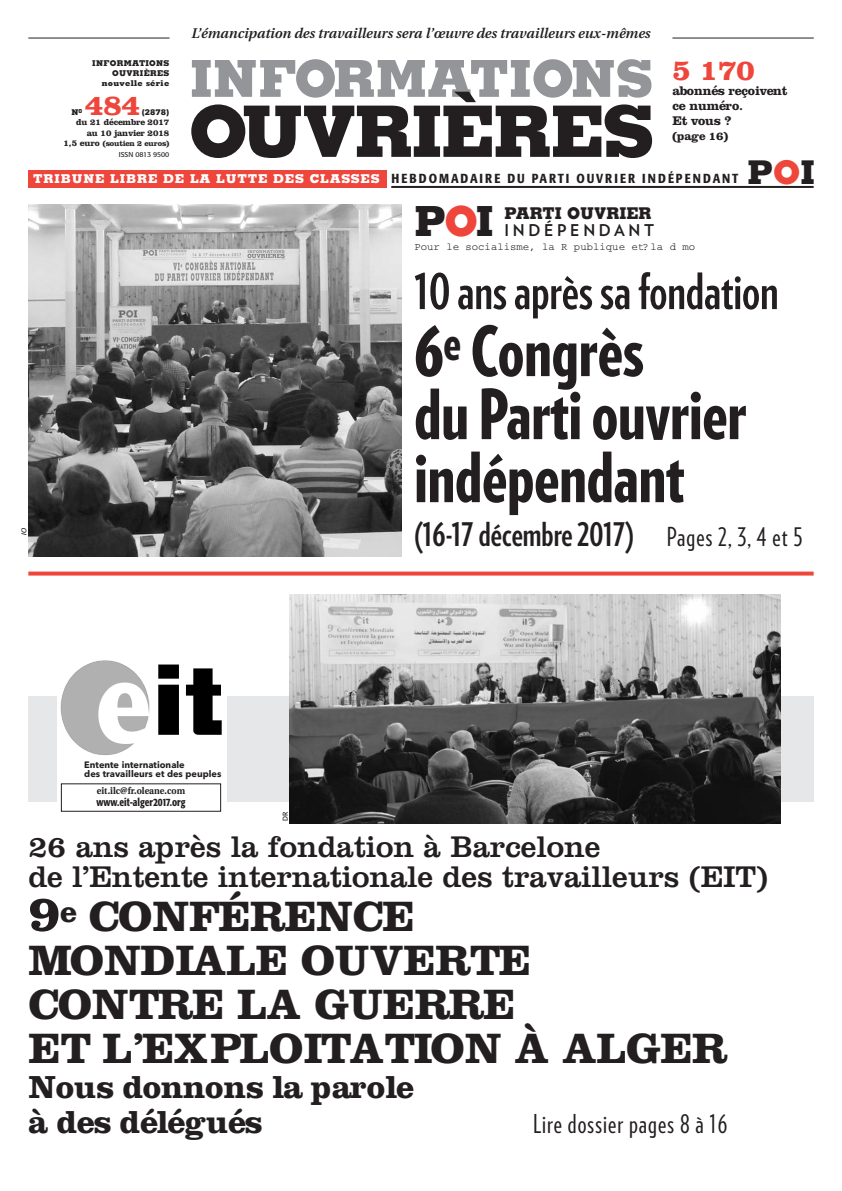
<style>
.page{position:relative;width:842px;height:1191px;background:#fff}
.page>*{position:absolute;margin:0;border:0;box-sizing:border-box;transform-origin:0 0}
.t1{font:800 71px "Memphis";letter-spacing:-.035em;color:#231f20}
.t2{font:900 69px/63px "Guggenheim Compressed";color:#231f20}
.t3{font:800 51px "Memphis";color:#939598}
.t4{font:700 50px "Guggenheim Compressed";color:#231f20}
.t5{font:700 44px/44px "Clarendon";color:#231f20}
.t6{font:800 41.5px "Memphis";color:#231f20}
.t7{font:700 33px "Guggenheim Compressed";color:#231f20}
.t8{font:700 33px/35px "Clarendon";color:#231f20}
.t9{font:800 32.7px "Memphis";color:#231f20}
.t10{font:31px/30px "Clarendon";color:#231f20}
.t11{font:700 30px "Clarendon";color:#ef463c}
.t12{font:26px "Guggenheim Compressed";letter-spacing:.04em;color:#231f20}
.t13{font:800 16.2px "Memphis";color:#231f20}
.t14{font:16.2px "Guggenheim HTF Bold";letter-spacing:.235em;color:#231f20}
.t15{font:italic 600 14px "Utopia";color:#231f20}
.t16{font:500 condensed 13px "Formata";letter-spacing:.155em;color:#231f20}
.t17{font:700 13px/15px "Clarendon";color:#231f20}
.t18{font:700 12px "Clarendon";color:#231f20}
.t19{font:500 condensed 11.1px "Formata";color:#231f20;scale:.92 1}
.t20{font:10.6px "Courier";color:#231f20}
.t21{font:700 9.7px "Utopia";color:#231f20;scale:.92 1}
.t22{font:700 9.2px/9.2px "Avenir Next";color:#231f20}
.t23{font:700 9px/10.4px "Clarendon";color:#231f20;text-align:right}
.t24{font:800 8px/10px "Memphis";letter-spacing:.035em;color:#231f20;text-align:right}
.t25{font:700 8px "Clarendon";letter-spacing:-.03em;color:#231f20}
.t26{font:7px "Formata";color:#231f20}
.t27{font:italic 7px "Formata";color:#231f20}
.s1{font-size:9px}
.s2{font-family:"Memphis";font-weight:800;font-stretch:normal;font-size:12.2px;color:#fff}
.s3{color:#ef463c}
.s4{font-weight:400;font-size:26px}
.s5{font-size:52px}
</style>
<div class="page">
<div style="left:28px;top:696px;width:786px;height:106px;background:#e6e7e9"></div>
<hr style="left:28px;top:38px;width:142px;height:1px;background:#231f20">
<hr style="left:672px;top:38px;width:142px;height:1px;background:#231f20">
<div style="left:28px;top:170px;width:358px;height:18px;background:#ef463c"></div>
<hr style="left:391px;top:186px;width:423px;height:2px;background:#231f20">
<img style="left:28px;top:204px;width:373px;height:352px">
<div style="left:57px;top:654px;width:169px;height:161px;background:#fff"></div>
<img style="left:60px;top:660px;width:167px;height:100px">
<img style="left:289px;top:594px;width:492px;height:229px">
<svg style="left:28px;top:571px;width:786px;height:4px;background:#f16057"></svg>
<p class="t15" style="left:191px;top:28px;width:461px">L’émancipation des travailleurs sera l’œuvre des travailleurs eux-mêmes</p>
<h3 class="t3" style="left:190px;top:60px;width:464px">INFORMATIONS</h3>
<p class="t24" style="left:92px;top:59px;width:79px">INFORMATIONS<br>OUVRIÈRES nouvelle série</p>
<p class="t11" style="left:672px;top:52px;width:84px">5 170</p>
<p class="t17" style="left:672px;top:83px;width:117px">abonnés reçoivent ce numéro.<br>Et vous ?</p>
<p class="t18" style="left:672px;top:129px;width:57px">(page 16)</p>
<h1 class="t1" style="left:189px;top:106px;width:467px">OUVRIÈRES</h1>
<p class="t11" style="left:85px;top:87px;width:56px">484</p>
<p class="t24" style="left:142px;top:108px;width:29px">(2878)</p>
<p class="t23" style="left:76px;top:117px;width:95px">du 21 décembre 2017 au 10 janvier 2018</p>
<p class="t25" style="left:63px;top:139px;width:107px"><span class="s1">1,5 euro</span> (soutien 2 euros)</p>
<p class="t26" style="left:119px;top:151px;width:52px">ISSN 0813 9500</p>
<p class="t16" style="left:33px;top:174px;width:707px"><span class="s2">TRIBUNE LIBRE DE LA LUTTE DES CLASSES</span> HEBDOMADAIRE DU PARTI OUVRIER INDÉPENDANT</p>
<p class="t24" style="left:71px;top:108px;width:12px">N<sup>0</sup></p>
<p class="t9" style="left:748px;top:160px;width:69px">P<span class="s3">O</span>I</p>
<p class="t27" style="left:21px;top:535px;width:9px;rotate:-90deg">IO</p>
<p class="t22" style="left:84px;top:759px;width:139px">Entente internationale<br>des travailleurs et des peuples</p>
<p class="t21" style="left:97px;top:786px;width:97px">eit.ilc@fr.oleane.com</p>
<p class="t19" style="left:97px;top:797px;width:98px">www.eit-alger2017.org</p>
<p class="t26" style="left:283px;top:821px;width:11px;rotate:-90deg">DR</p>
<h3 class="t6" style="left:414px;top:206px;width:81px">P<span class="s3">O</span>I</h3>
<p class="t13" style="left:504px;top:207px;width:149px">PARTI OUVRIER</p>
<p class="t14" style="left:504px;top:221px;width:151px">INDÉPENDANT</p>
<p class="t20" style="left:414px;top:243px;width:282px">Pour le socialisme, la R publique et la d mo</p>
<p class="t20" style="left:642px;top:243px;width:8px">?</p>
<h3 class="t4" style="left:414px;top:262px;width:366px">10 ansaprès safondation</h3>
<h2 class="t2" style="left:414px;top:321px;width:334px">6<sup>e</sup> Congrès<br>du Partiouvrier indépendant</h2>
<p class="t7" style="left:414px;top:515px;width:390px">(16-17décembre2017) <span class="s4">Pages 2, 3, 4 et 5</span></p>
<p class="t10" style="left:28px;top:831px;width:741px">26 ans après la fondation à Barcelone<br>de l’Entente internationale des travailleurs (EIT)</p>
<h3 class="t5" style="left:28px;top:893px;width:702px"><span class="s5">9</span><sup>e</sup> CONFÉRENCE<br>MONDIALE OUVERTE<br>CONTRE LA GUERRE<br>ET L’EXPLOITATION À ALGER</h3>
<p class="t8" style="left:28px;top:1069px;width:388px">Nous donnons la parole à des délégués</p>
<p class="t12" style="left:533px;top:1108px;width:196px">Lire dossier pages 8 à 16</p>
</div>
